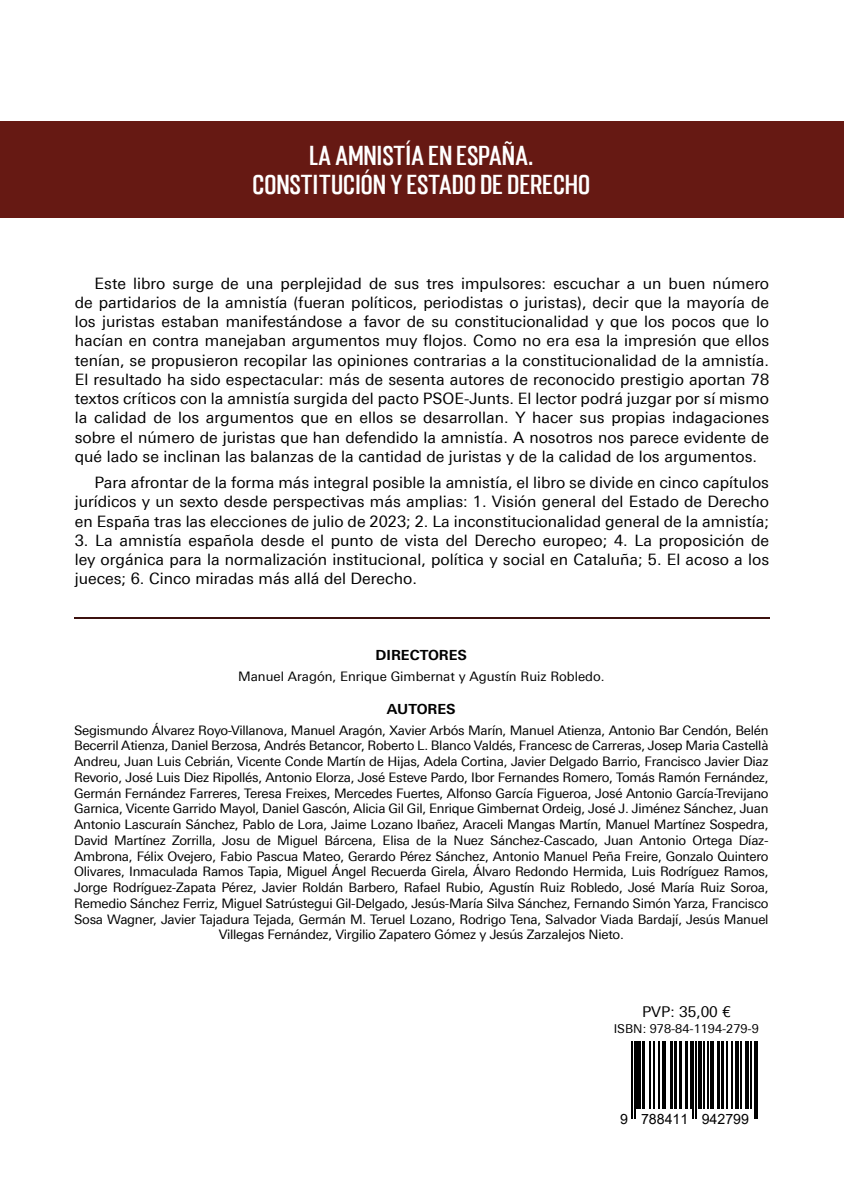
<style>
.page{position:relative;width:844px;height:1191px;background:#fff}
.page>*{position:absolute;margin:0;border:0;box-sizing:border-box;transform-origin:0 0}
.t1{font:500 22.75px/29.4px "Mostin";letter-spacing:-.01em;color:#fff;text-align:center}
.t2{font:15.75px/19.2px "Univers Next Pro";color:#000;text-align:justify}
.t3{font:14.88px "Univers Next Pro";color:#000}
.t4{font:14.17px "Arial";color:#000}
.t5{font:700 14px "Univers Next Pro";color:#000}
.t6{font:13.12px/15.8px "Univers Next Pro";letter-spacing:-.02em;color:#000;text-align:center}
.t7{font:13.12px "Univers Next Pro";color:#000}
.t8{font:12.25px "Univers Next Pro";color:#000}
</style>
<div class="page">
<div style="left:0;top:121px;width:843px;height:97px;background:#661913"></div>
<hr style="left:74px;top:618px;width:695px;height:1px;background:#3c110f">
<hr style="left:631px;top:1041px;width:1px;height:77px;background:#000">
<hr style="left:634px;top:1041px;width:1px;height:77px;background:#000">
<hr style="left:636px;top:1041px;width:4px;height:67px;background:#000">
<hr style="left:642px;top:1041px;width:2px;height:67px;background:#000">
<hr style="left:648px;top:1041px;width:2px;height:67px;background:#000">
<hr style="left:652px;top:1041px;width:2px;height:67px;background:#000">
<hr style="left:658px;top:1041px;width:1px;height:67px;background:#000">
<hr style="left:662px;top:1041px;width:1px;height:67px;background:#000">
<hr style="left:664px;top:1041px;width:2px;height:67px;background:#000">
<hr style="left:670px;top:1041px;width:2px;height:67px;background:#000">
<hr style="left:673px;top:1041px;width:3px;height:67px;background:#000">
<hr style="left:679px;top:1041px;width:3px;height:67px;background:#000">
<hr style="left:684px;top:1041px;width:3px;height:67px;background:#000">
<hr style="left:690px;top:1041px;width:1px;height:67px;background:#000">
<hr style="left:692px;top:1041px;width:2px;height:77px;background:#000">
<hr style="left:695px;top:1041px;width:1px;height:77px;background:#000">
<hr style="left:698px;top:1041px;width:4px;height:67px;background:#000">
<hr style="left:703px;top:1041px;width:1px;height:67px;background:#000">
<hr style="left:707px;top:1041px;width:1px;height:67px;background:#000">
<svg style="left:710px;top:1041px;width:3px;height:67px"></svg>
<hr style="left:716px;top:1041px;width:3px;height:67px;background:#000">
<hr style="left:720px;top:1041px;width:3px;height:67px;background:#000">
<hr style="left:725px;top:1041px;width:2px;height:67px;background:#000">
<hr style="left:731px;top:1041px;width:1px;height:67px;background:#000">
<hr style="left:735px;top:1041px;width:4px;height:67px;background:#000">
<hr style="left:740px;top:1041px;width:1px;height:67px;background:#000">
<svg style="left:745px;top:1041px;width:3px;height:67px"></svg>
<hr style="left:749px;top:1041px;width:2px;height:67px;background:#000">
<hr style="left:753px;top:1041px;width:2px;height:77px;background:#000">
<hr style="left:756px;top:1041px;width:1px;height:77px;background:#000">
<h1 class="t1" style="left:252px;top:139px;width:339px">LA AMNISTÍA EN ESPAÑA.<br>CONSTITUCIÓN Y ESTADO DE DERECHO</h1>
<p class="t2" style="left:75px;top:273px;width:695px;text-indent:20px">Este libro surge de una perplejidad de sus tres impulsores: escuchar a un buen número de partidarios de la amnistía (fueran políticos, periodistas o juristas), decir que la mayoría de los juristas estaban manifestándose a favor de su constitucionalidad y que los pocos que lo hacían en contra manejaban argumentos muy flojos. Como no era esa la impresión que ellos tenían, se propusieron recopilar las opiniones contrarias a la constitucionalidad de la amnistía.<br>El resultado ha sido espectacular: más de sesenta autores de reconocido prestigio aportan 78 textos críticos con la amnistía surgida del pacto PSOE-Junts. El lector podrá juzgar por sí mismo la calidad de los argumentos que en ellos se desarrollan. Y hacer sus propias indagaciones sobre el número de juristas que han defendido la amnistía. A nosotros nos parece evidente de qué lado se inclinan las balanzas de la cantidad de juristas y de la calidad de los argumentos.</p>
<p class="t2" style="left:75px;top:473px;width:695px;text-indent:20px">Para afrontar de la forma más integral posible la amnistía, el libro se divide en cinco capítulos jurídicos y un sexto desde perspectivas más amplias: 1. Visión general del Estado de Derecho en España tras las elecciones de julio de 2023; 2. La inconstitucionalidad general de la amnistía;</p>
<p class="t2" style="left:75px;top:530px;width:695px">3. La amnistía española desde el punto de vista del Derecho europeo; 4. La proposición de ley orgánica para la normalización institucional, política y social en Cataluña; 5. El acoso a los jueces; 6. Cinco miradas más allá del Derecho.</p>
<p class="t5" style="left:375px;top:647px;width:93px">DIRECTORES</p>
<p class="t7" style="left:238px;top:669px;width:368px">Manuel Aragón, Enrique Gimbernat y Agustín Ruiz Robledo.</p>
<p class="t5" style="left:387px;top:700px;width:70px">AUTORES</p>
<p class="t6" style="left:74px;top:722px;width:695px">Segismundo Álvarez Royo-Villanova, Manuel Aragón, Xavier Arbós Marín, Manuel Atienza, Antonio Bar Cendón, Belén Becerril Atienza, Daniel Berzosa, Andrés Betancor, Roberto L. Blanco Valdés, Francesc de Carreras, Josep Maria Castellà Andreu, Juan Luis Cebrián, Vicente Conde Martín de Hijas, Adela Cortina, Javier Delgado Barrio, Francisco Javier Diaz Revorio, José Luis Diez Ripollés, Antonio Elorza, José Esteve Pardo, Ibor Fernandes Romero, Tomás Ramón Fernández, Germán Fernández Farreres, Teresa Freixes, Mercedes Fuertes, Alfonso García Figueroa, José Antonio García-Trevijano Garnica, Vicente Garrido Mayol, Daniel Gascón, Alicia Gil Gil, Enrique Gimbernat Ordeig, José J. Jiménez Sánchez, Juan Antonio Lascuraín Sánchez, Pablo de Lora, Jaime Lozano Ibañez, Araceli Mangas Martín, Manuel Martínez Sospedra, David Martínez Zorrilla, Josu de Miguel Bárcena, Elisa de la Nuez Sánchez-Cascado, Juan Antonio Ortega Díaz-Ambrona, Félix Ovejero, Fabio Pascua Mateo, Gerardo Pérez Sánchez, Antonio Manuel Peña Freire, Gonzalo Quintero Olivares, Inmaculada Ramos Tapia, Miguel Ángel Recuerda Girela, Álvaro Redondo Hermida, Luis Rodríguez Ramos, Jorge Rodríguez-Zapata Pérez, Javier Roldán Barbero, Rafael Rubio, Agustín Ruiz Robledo, José María Ruiz Soroa, Remedio Sánchez Ferriz, Miguel Satrústegui Gil-Delgado, Jesús-María Silva Sánchez, Fernando Simón Yarza, Francisco Sosa Wagner, Javier Tajadura Tejada, Germán M. Teruel Lozano, Rodrigo Tena, Salvador Viada Bardají, Jesús Manuel Villegas Fernández, Virgilio Zapatero Gómez y Jesús Zarzalejos Nieto.</p>
<p class="t3" style="left:642px;top:1002px;width:90px">PVP: 35,00 €</p>
<p class="t8" style="left:613px;top:1021px;width:147px">ISBN: 978-84-1194-279-9</p>
<p class="t4" style="left:620px;top:1109px;width:130px">9 788411 942799</p>
</div>
